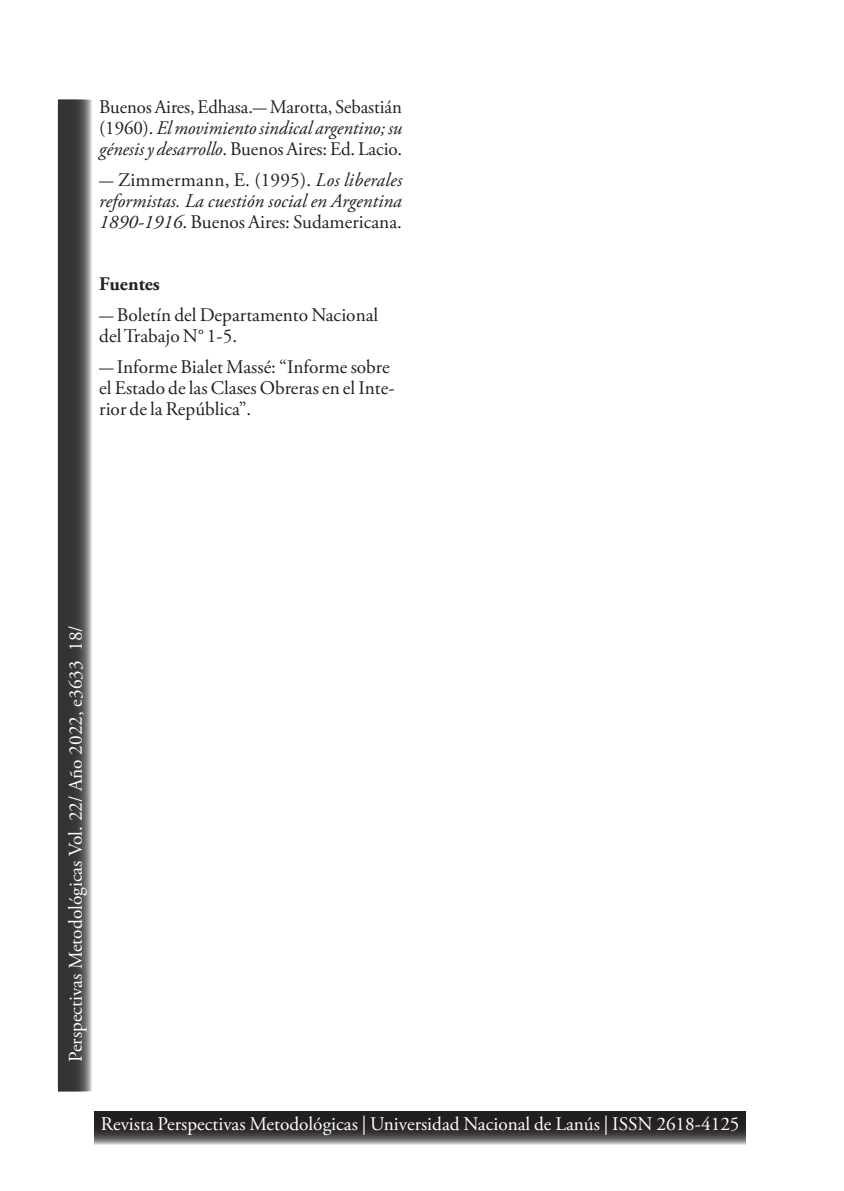
<style>
.page{position:relative;width:844px;height:1191px;background:#fff}
.page>*{position:absolute;margin:0;border:0;box-sizing:border-box;transform-origin:0 0}
.t1{font:19.25px/21px "Adobe Garamond Pro";color:#231f20}
.t2{font:19.25px "Adobe Garamond Pro";color:#fff}
.t3{font:italic 19.25px/21px "Adobe Garamond Pro";letter-spacing:.005em;color:#231f20;text-align:justify}
.t4{font:700 19.25px "Adobe Garamond Pro";color:#231f20}
.s1{font-style:italic}
.s2{font-style:normal}
</style>
<div class="page">
<svg style="left:58px;top:99px;width:34px;height:992px;fill:#373737"></svg>
<svg style="left:94px;top:1111px;width:651px;height:34px;fill:#282425"></svg>
<p class="t1" style="left:99px;top:97px;width:304px;text-align:justify">Buenos Aires, Edhasa.- Marotta, Sebastián (1960). <span class="s1">El movimiento sindical argentino; su génesis y desarrollo</span>. Buenos Aires: Ed. Lacio.</p>
<p class="t3" style="left:99px;top:170px;width:304px"><span class="s2">- Zimmermann, E. (1995).</span> Los liberales reformistas. La cuestión social en Argentina 1890-1916<span class="s2">. Buenos Aires: Sudamericana.</span></p>
<p class="t4" style="left:99px;top:273px;width:62px">Fuentes</p>
<p class="t1" style="left:99px;top:305px;width:280px">- Boletín del Departamento Nacional del Trabajo N° 1-5.</p>
<p class="t1" style="left:99px;top:357px;width:297px">- Informe Bialet Massé: “Informe sobre el Estado de las Clases Obreras en el Inte&shy;rior de la República”.</p>
<p class="t2" style="left:64px;top:1062px;width:438px;rotate:-90deg">Perspectivas Metodológicas Vol. 22/ Año 2022, e3633 18/</p>
<p class="t2" style="left:101px;top:1112px;width:640px">Revista Perspectivas Metodológicas | Universidad Nacional de Lanús | ISSN 2618-4125</p>
</div>
